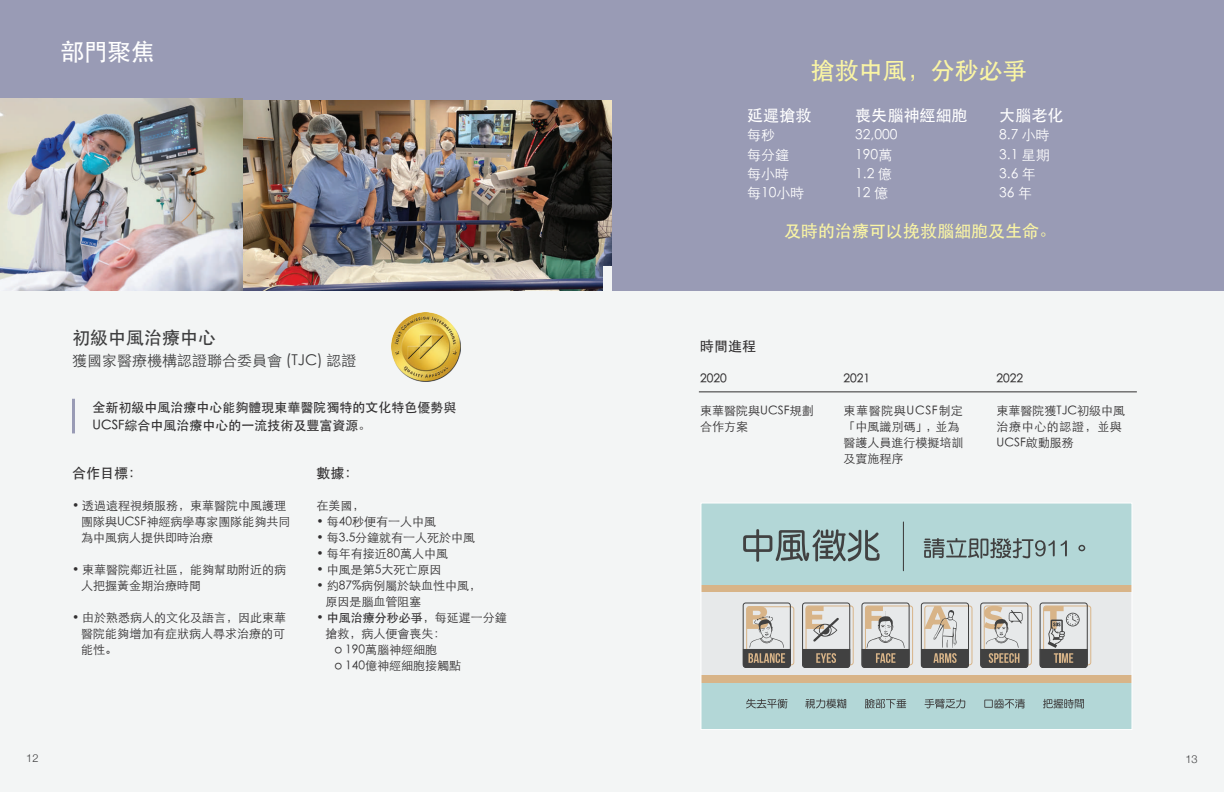
<style>
.page{position:relative;width:1224px;height:792px;background:#fff}
.page>*{position:absolute;margin:0;border:0;box-sizing:border-box;transform-origin:0 0}
.t1{font:500 24px "ST Heiti SC";color:#faf5a4}
.t2{font:500 24px "ST Heiti SC";color:#fff}
.t3{font:500 18px "ST Heiti SC";color:#3e3e3f}
.t4{font:500 17px "ST Heiti SC";color:#faf5a4}
.t5{font:500 16px "ST Heiti SC";color:#fff}
.t6{font:300 15px "ST Heiti SC";color:#3e3e3f}
.t7{font:500 14px "ST Heiti SC";color:#312f30}
.t8{font:300 13.9px "ST Heiti SC";color:#fff}
.t9{font:500 13px/18px "ST Heiti SC";color:#312f30}
.t10{font:300 12px/16px "ST Heiti SC";color:#312f30}
.t11{font:500 12px "ST Heiti SC";color:#312f30}
.t12{font:300 11px "Helvetica Neue";color:#3e3e3f}
.s1{font-size:12px}
.s2{font-weight:300}
</style>
<div class="page">
<div style="left:0;top:253px;width:621px;height:539px;background:#f3f5f5"></div>
<div style="left:0;top:0;width:636px;height:100px;background:#999bb5"></div>
<img style="left:243px;top:100px;width:369px;height:191px">
<hr style="left:72px;top:399px;width:3px;height:34px;background:#999bb5">
<img style="left:0;top:98px;width:243px;height:193px">
<img style="left:392px;top:312px;width:68px;height:69px">
<div style="left:603px;top:266px;width:621px;height:526px;background:#f3f5f5"></div>
<div style="left:612px;top:0;width:612px;height:291px;background:#999bb5"></div>
<hr style="left:699px;top:392px;width:438px;height:1px;background:#312f30">
<div style="left:701px;top:503px;width:431px;height:227px;background:#b3d7d7"></div>
<div style="left:701px;top:585px;width:431px;height:97px;background:#d8b488"></div>
<div style="left:701px;top:592px;width:431px;height:83px;background:#e7e9ea"></div>
<div style="left:746px;top:606px;width:48px;height:59px;border:1px solid #d8b488;border-radius:3px"></div>
<div style="left:806px;top:606px;width:48px;height:59px;border:1px solid #d8b488;border-radius:3px"></div>
<div style="left:865px;top:606px;width:48px;height:59px;border:1px solid #d8b488;border-radius:3px"></div>
<div style="left:924px;top:606px;width:48px;height:59px;border:1px solid #d8b488;border-radius:3px"></div>
<div style="left:984px;top:606px;width:48px;height:59px;border:1px solid #d8b488;border-radius:3px"></div>
<div style="left:1043px;top:606px;width:48px;height:59px;border:1px solid #d8b488;border-radius:3px"></div>
<div style="left:743px;top:603px;width:48px;height:65px;border:1px solid #414141;border-radius:3px"></div>
<div style="left:802px;top:603px;width:48px;height:65px;border:1px solid #414141;border-radius:3px"></div>
<div style="left:862px;top:603px;width:48px;height:65px;border:1px solid #414141;border-radius:3px"></div>
<div style="left:921px;top:603px;width:48px;height:65px;border:1px solid #414141;border-radius:3px"></div>
<div style="left:980px;top:603px;width:48px;height:65px;border:1px solid #414141;border-radius:3px"></div>
<div style="left:1040px;top:603px;width:48px;height:65px;border:1px solid #414141;border-radius:3px"></div>
<svg style="left:806px;top:606px;width:33px;height:36px"></svg>
<svg style="left:743px;top:606px;width:48px;height:62px"></svg>
<svg style="left:802px;top:649px;width:49px;height:19px"></svg>
<svg style="left:861px;top:606px;width:49px;height:62px"></svg>
<svg style="left:921px;top:606px;width:48px;height:62px"></svg>
<svg style="left:980px;top:606px;width:49px;height:62px"></svg>
<svg style="left:1039px;top:606px;width:49px;height:62px"></svg>
<svg style="left:865px;top:699px;width:41px;height:10px"></svg>
<svg style="left:925px;top:699px;width:40px;height:9px"></svg>
<svg style="left:984px;top:699px;width:41px;height:9px"></svg>
<svg style="left:1043px;top:699px;width:41px;height:10px"></svg>
<svg style="left:806px;top:699px;width:40px;height:9px"></svg>
<svg style="left:746px;top:699px;width:42px;height:9px"></svg>
<svg style="left:903px;top:521px;width:1px;height:50px"></svg>
<svg style="left:924px;top:538px;width:131px;height:21px"></svg>
<svg style="left:1061px;top:540px;width:6px;height:16px"></svg>
<svg style="left:1078px;top:545px;width:7px;height:6px"></svg>
<svg style="left:743px;top:529px;width:137px;height:33px"></svg>
<div style="left:700px;top:503px;width:432px;height:227px;border:1px solid #fff"></div>
<h1 class="t2" style="left:60px;top:38px;width:96px">部門聚焦</h1>
<p class="t12" style="left:26px;top:750px;width:14px">12</p>
<h2 class="t3" style="left:72px;top:327px;width:145px">初級中風治療中心</h2>
<p class="t6" style="left:72px;top:347px;width:286px">獲國家醫療機構認證聯合委員會 (TJC) 認證</p>
<p class="t9" style="left:93px;top:398px;width:366px">全新初級中風治療中心能夠體現東華醫院獨特的文化特色優勢與<br>UCSF綜合中風治療中心的一流技術及豐富資源<span class="s1">。</span></p>
<p class="t7" style="left:72px;top:465px;width:71px">合作目標：</p>
<p class="t10" style="left:81px;top:497px;width:211px;text-indent:-9px">• 透過遠程視頻服務，東華醫院中風護理團隊與UCSF神經病學專家團隊能夠共同為中風病人提供即時治療</p>
<p class="t10" style="left:81px;top:561px;width:207px;text-indent:-9px">• 東華醫院鄰近社區，能夠幫助附近的病人把握黃金期治療時間</p>
<p class="t10" style="left:81px;top:609px;width:207px;text-align:justify;text-indent:-9px">• 由於熟悉病人的文化及語言，因此東華醫院能夠增加有症狀病人尋求治療的可能性。</p>
<p class="t7" style="left:316px;top:465px;width:43px">數據：</p>
<p class="t10" style="left:316px;top:497px;width:49px">在美國，</p>
<p class="t10" style="left:316px;top:513px;width:121px">• 每40秒便有一人中風</p>
<p class="t10" style="left:316px;top:529px;width:160px">• 每3.5分鐘就有一人死於中風</p>
<p class="t10" style="left:316px;top:545px;width:133px">• 每年有接近80萬人中風</p>
<p class="t10" style="left:316px;top:561px;width:126px">• 中風是第5大死亡原因</p>
<p class="t10" style="left:325px;top:577px;width:157px;text-indent:-9px">• 約87%病例屬於缺血性中風，原因是腦血管阻塞</p>
<p class="t11" style="left:316px;top:611px;width:192px"><span class="s2">•</span> 中風治療分秒必爭，<span class="s2">每延遲一分鐘</span></p>
<p class="t10" style="left:325px;top:625px;width:121px">搶救，病人便會喪失：</p>
<p class="t10" style="left:334px;top:641px;width:104px">o 190萬腦神經細胞</p>
<p class="t10" style="left:334px;top:657px;width:128px">o 140億神經細胞接觸點</p>
<h1 class="t1" style="left:811px;top:57px;width:217px">搶救中風，分秒必爭</h1>
<h3 class="t5" style="left:747px;top:106px;width:66px">延遲搶救</h3>
<h3 class="t5" style="left:855px;top:106px;width:114px">喪失腦神經細胞</h3>
<h3 class="t5" style="left:999px;top:106px;width:66px">大腦老化</h3>
<p class="t8" style="left:747px;top:123px;width:29px">每秒</p>
<p class="t8" style="left:855px;top:123px;width:44px">32,000</p>
<p class="t8" style="left:999px;top:123px;width:52px">8.7 小時</p>
<p class="t8" style="left:747px;top:143px;width:43px">每分鐘</p>
<p class="t8" style="left:855px;top:143px;width:39px">190萬</p>
<p class="t8" style="left:999px;top:143px;width:52px">3.1 星期</p>
<p class="t8" style="left:747px;top:162px;width:43px">每小時</p>
<p class="t8" style="left:855px;top:162px;width:38px">1.2 億</p>
<p class="t8" style="left:999px;top:162px;width:38px">3.6 年</p>
<p class="t8" style="left:747px;top:181px;width:59px">每10小時</p>
<p class="t8" style="left:855px;top:181px;width:34px">12 億</p>
<p class="t8" style="left:999px;top:181px;width:34px">36 年</p>
<h3 class="t4" style="left:784px;top:221px;width:273px">及時的治療可以挽救腦細胞及生命。</h3>
<p class="t7" style="left:700px;top:338px;width:57px">時間進程</p>
<p class="t11" style="left:700px;top:372px;width:28px">2020</p>
<p class="t10" style="left:700px;top:401px;width:115px">東華醫院與UCSF規劃合作方案</p>
<p class="t11" style="left:844px;top:372px;width:28px">2021</p>
<p class="t10" style="left:844px;top:401px;width:121px">東華醫院與UCSF制定「中風識別碼」，並為醫護人員進行模擬培訓及實施程序</p>
<p class="t11" style="left:997px;top:372px;width:28px">2022</p>
<p class="t10" style="left:997px;top:402px;width:130px">東華醫院獲TJC初級中風治療中心的認證，並與<br>UCSF啟動服務</p>
<p class="t12" style="left:1185px;top:750px;width:14px">13</p>
</div>
